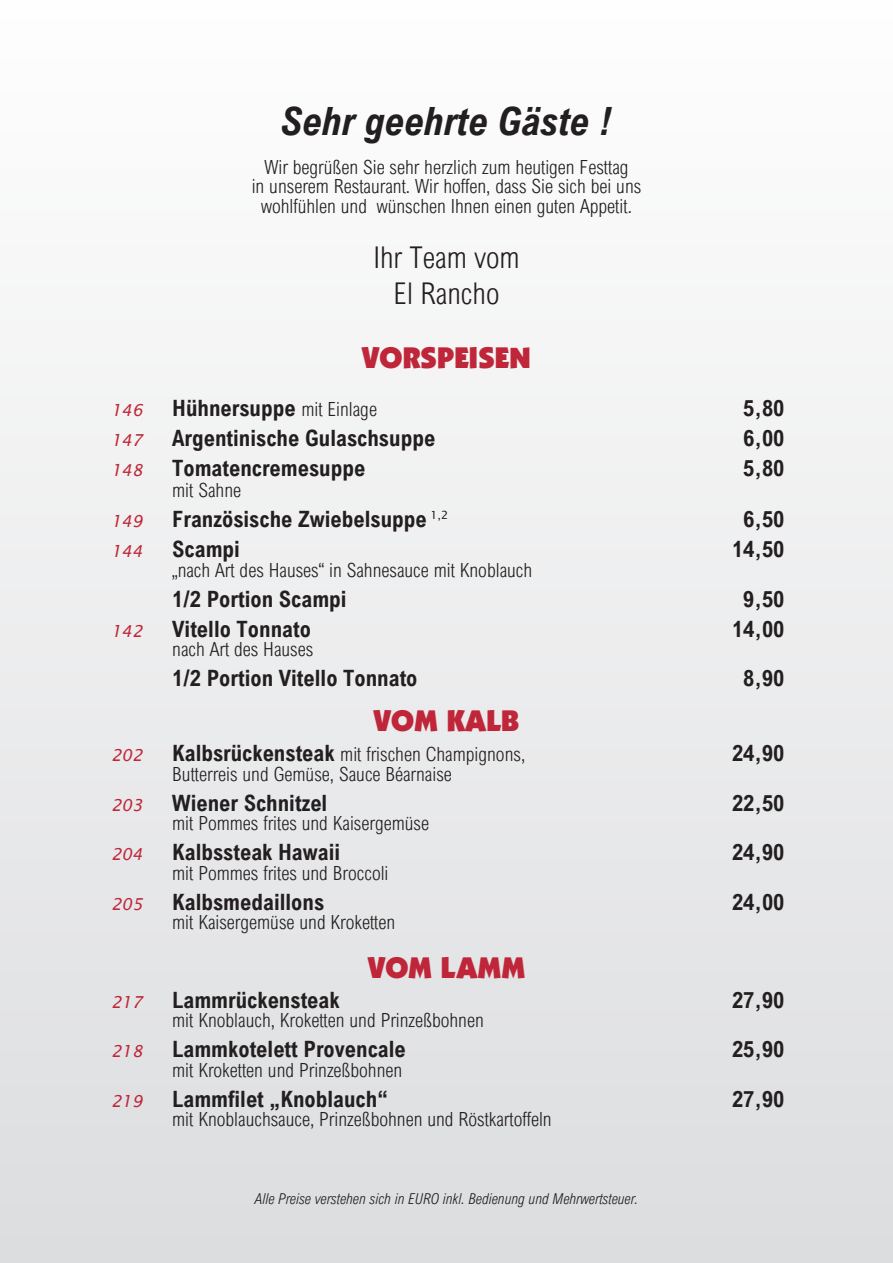
<style>
.page{position:relative;width:893px;height:1263px;background:#fff}
.page>*{position:absolute;margin:0;border:0;box-sizing:border-box;transform-origin:0 0}
.t1{font:italic 700 39px "Arial Nova Cond";color:#231f20}
.t2{font:900 30px "Kabel IT Cby BT";color:#bf263a}
.t3{font:300 30px/36px "Arial Nova Cond";color:#231f20;text-align:center}
.t4{font:700 22.5px "Arial Nova Cond";color:#231f20}
.t5{font:300 19.5px/19.5px "Arial Nova Cond";color:#231f20;text-align:center}
.t6{font:italic 16.5px "Lucida Sans";color:#bf263a}
.t7{font:italic 300 15px "Arial Nova Cond";color:#231f20}
.s1{font-weight:300;font-size:19.5px}
.s2{font-weight:700;font-size:22.5px}
</style>
<div class="page">
<div style="left:0;top:0;width:893px;height:1263px;background:linear-gradient(to bottom,#fefefe,#dcdddf)"></div>
<hr style="left:892px;top:0;width:1px;height:1263px;background:#dcdddf">
<h1 class="t1" style="left:281px;top:96px;width:333px">Sehr geehrte Gäste !</h1>
<p class="t5" style="left:252px;top:157px;width:391px">Wir begrüßen Sie sehr herzlich zum heutigen Festtag<br>in unserem Restaurant. Wir hoffen, dass Sie sich bei uns wohlfühlen und wünschen Ihnen einen guten Appetit.</p>
<h2 class="t3" style="left:373px;top:239px;width:148px">Ihr Team vom<br>El Rancho</h2>
<h2 class="t2" style="left:362px;top:339px;width:171px">VORSPEISEN</h2>
<p class="t6" style="left:111px;top:401px;width:33px">146</p>
<p class="t4" style="left:172px;top:394px;width:206px">Hühnersuppe <span class="s1">mit Einlage</span></p>
<p class="t4" style="left:743px;top:394px;width:43px">5,80</p>
<p class="t6" style="left:111px;top:431px;width:33px">147</p>
<p class="t4" style="left:172px;top:424px;width:265px">Argentinische Gulaschsuppe</p>
<p class="t4" style="left:743px;top:424px;width:43px">6,00</p>
<p class="t6" style="left:111px;top:461px;width:33px">148</p>
<p class="t4" style="left:172px;top:454px;width:195px">Tomatencremesuppe</p>
<p class="t4" style="left:743px;top:454px;width:43px">5,80</p>
<p class="t5" style="left:172px;top:480px;width:70px">mit Sahne</p>
<p class="t6" style="left:111px;top:512px;width:33px">149</p>
<p class="t4" style="left:172px;top:505px;width:278px">Französische Zwiebelsuppe <sup>1,2</sup></p>
<p class="t4" style="left:743px;top:505px;width:43px">6,50</p>
<p class="t6" style="left:111px;top:542px;width:33px">144</p>
<p class="t4" style="left:172px;top:535px;width:69px">Scampi</p>
<p class="t4" style="left:732px;top:535px;width:54px">14,50</p>
<p class="t5" style="left:172px;top:560px;width:362px">„nach Art des Hauses“ in Sahnesauce mit Knoblauch</p>
<p class="t4" style="left:172px;top:585px;width:176px">1/2 Portion Scampi</p>
<p class="t4" style="left:743px;top:585px;width:43px">9,50</p>
<p class="t6" style="left:111px;top:621px;width:33px">142</p>
<p class="t4" style="left:172px;top:615px;width:140px">Vitello Tonnato</p>
<p class="t4" style="left:732px;top:615px;width:54px">14,00</p>
<p class="t5" style="left:172px;top:639px;width:143px">nach Art des Hauses</p>
<p class="t4" style="left:172px;top:664px;width:247px">1/2 Portion Vitello Tonnato</p>
<p class="t4" style="left:743px;top:664px;width:43px">8,90</p>
<h2 class="t2" style="left:374px;top:702px;width:147px">VOM KALB</h2>
<p class="t6" style="left:111px;top:746px;width:33px">202</p>
<p class="t5" style="left:172px;top:744px;width:355px"><span class="s2">Kalbsrückensteak</span> mit frischen Champignons,</p>
<p class="t4" style="left:732px;top:739px;width:54px">24,90</p>
<p class="t5" style="left:172px;top:764px;width:281px">Butterreis und Gemüse, Sauce Béarnaise</p>
<p class="t6" style="left:111px;top:795px;width:33px">203</p>
<p class="t4" style="left:172px;top:789px;width:157px">Wiener Schnitzel</p>
<p class="t4" style="left:732px;top:789px;width:54px">22,50</p>
<p class="t5" style="left:172px;top:813px;width:258px">mit Pommes frites und Kaisergemüse</p>
<p class="t6" style="left:111px;top:845px;width:33px">204</p>
<p class="t4" style="left:172px;top:838px;width:170px">Kalbssteak Hawaii</p>
<p class="t4" style="left:732px;top:838px;width:54px">24,90</p>
<p class="t5" style="left:172px;top:863px;width:218px">mit Pommes frites und Broccoli</p>
<p class="t6" style="left:111px;top:894px;width:33px">205</p>
<p class="t4" style="left:172px;top:888px;width:154px">Kalbsmedaillons</p>
<p class="t4" style="left:732px;top:888px;width:54px">24,00</p>
<p class="t5" style="left:172px;top:912px;width:225px">mit Kaisergemüse und Kroketten</p>
<h2 class="t2" style="left:368px;top:949px;width:159px">VOM LAMM</h2>
<p class="t6" style="left:111px;top:992px;width:33px">217</p>
<p class="t4" style="left:172px;top:986px;width:169px">Lammrückensteak</p>
<p class="t4" style="left:732px;top:986px;width:54px">27,90</p>
<p class="t5" style="left:172px;top:1010px;width:313px">mit Knoblauch, Kroketten und Prinzeßbohnen</p>
<p class="t6" style="left:111px;top:1042px;width:33px">218</p>
<p class="t4" style="left:172px;top:1035px;width:235px">Lammkotelett Provencale</p>
<p class="t4" style="left:732px;top:1035px;width:54px">25,90</p>
<p class="t5" style="left:172px;top:1060px;width:232px">mit Kroketten und Prinzeßbohnen</p>
<p class="t6" style="left:111px;top:1091px;width:33px">219</p>
<p class="t4" style="left:172px;top:1085px;width:217px">Lammfilet „Knoblauch“</p>
<p class="t4" style="left:732px;top:1085px;width:54px">27,90</p>
<p class="t5" style="left:172px;top:1109px;width:381px">mit Knoblauchsauce, Prinzeßbohnen und Röstkartoffeln</p>
<p class="t7" style="left:255px;top:1189px;width:385px">Alle Preise verstehen sich in EURO inkl. Bedienung und Mehrwertsteuer.</p>
</div>
